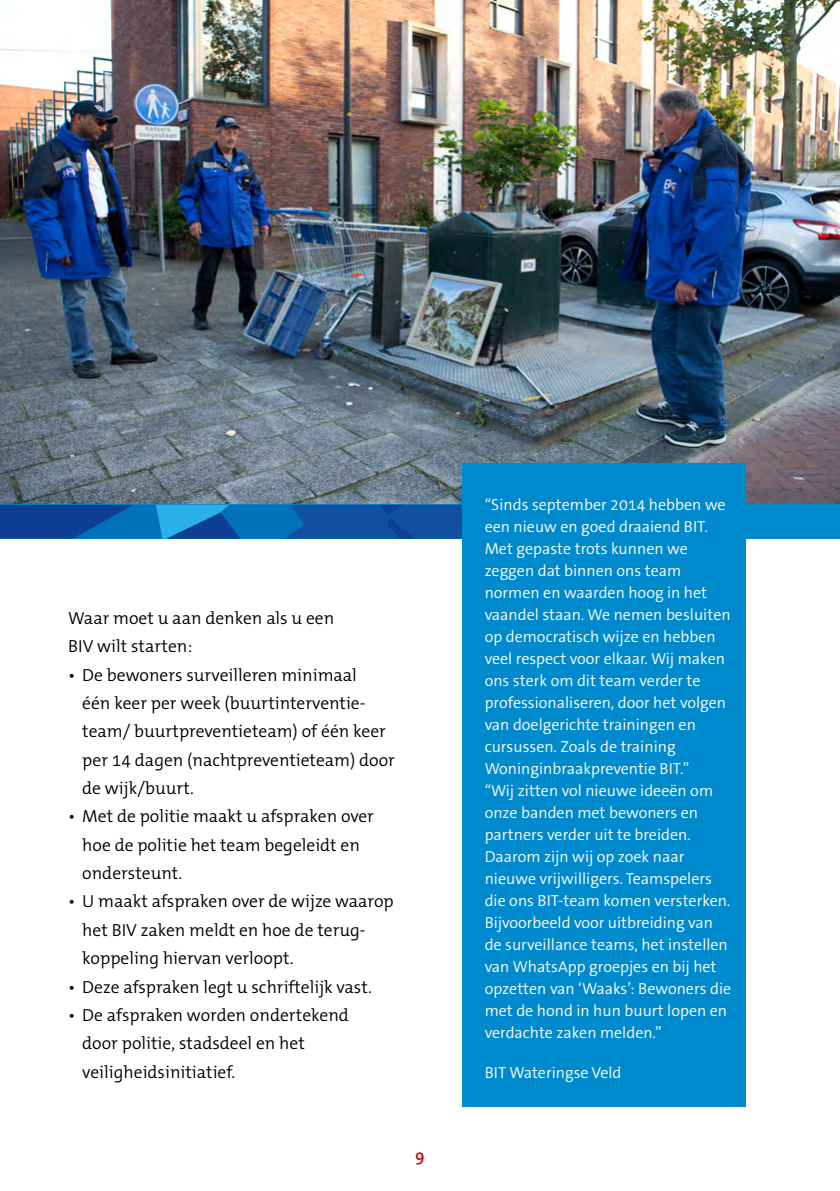
<style>
.page{position:relative;width:840px;height:1191px;background:#fff}
.page>*{position:absolute;margin:0;border:0;box-sizing:border-box;transform-origin:0 0}
.Broodtekst{font:300 17.6px/28.4px "The Mix B W4";color:#000}
.t1{font:600 17.6px "The Mix B W6";color:#cd0409}
.Tabeltekst_-_diap{font:300 16px/22px "The Sans B W4";color:#fff}
</style>
<div class="page">
<img style="left:0;top:0;width:839px;height:505px">
<div style="left:0;top:505px;width:839px;height:34px;background:#008ace"></div>
<svg style="left:0;top:505px;width:461px;height:34px"></svg>
<div style="left:461px;top:463px;width:284px;height:644px;background:#008ace"></div>
<p class="Broodtekst" style="left:68px;top:604px;width:267px">Waar moet u aan denken als u een<br>BIV wilt starten:</p>
<p class="Broodtekst" style="left:82px;top:660px;width:314px;text-indent:-14px">• De bewoners surveilleren minimaal<br>één keer per week (buurtinterventie&shy;team/ buurtpreventieteam) of één keer per 14 dagen (nachtpreventieteam) door de wijk/buurt.</p>
<p class="Broodtekst" style="left:82px;top:802px;width:293px;text-indent:-14px">• Met de politie maakt u afspraken over hoe de politie het team begeleidt en ondersteunt.</p>
<p class="Broodtekst" style="left:82px;top:887px;width:313px;text-indent:-14px">• U maakt afspraken over de wijze waarop het BIV zaken meldt en hoe de terug&shy;koppeling hiervan verloopt.</p>
<p class="Broodtekst" style="left:68px;top:972px;width:305px">• Deze afspraken legt u schriftelijk vast.</p>
<p class="Broodtekst" style="left:82px;top:1000px;width:268px;text-indent:-14px">• De afspraken worden ondertekend door politie, stadsdeel en het veiligheidsinitiatief.</p>
<p class="t1" style="left:415px;top:1145px;width:11px">9</p>
<p class="Tabeltekst_-_diap" style="left:484px;top:493px;width:247px">“Sinds september 2014 hebben we een nieuw en goed draaiend BIT.<br>Met gepaste trots kunnen we zeggen dat binnen ons team normen en waarden hoog in het vaandel staan. We nemen besluiten op democratisch wijze en hebben veel respect voor elkaar. Wij maken ons sterk om dit team verder te professionaliseren, door het volgen van doelgerichte trainingen en cursussen. Zoals de training<br>Woninginbraakpreventie BIT.”</p>
<p class="Tabeltekst_-_diap" style="left:484px;top:779px;width:248px">“Wij zitten vol nieuwe ideeën om onze banden met bewoners en partners verder uit te breiden.<br>Daarom zijn wij op zoek naar nieuwe vrijwilligers. Teamspelers die ons BIT-team komen versterken.<br>Bijvoorbeeld voor uitbreiding van de surveillance teams, het instellen van WhatsApp groepjes en bij het opzetten van ‘Waaks’: Bewoners die met de hond in hun buurt lopen en verdachte zaken melden.”</p>
<p class="Tabeltekst_-_diap" style="left:484px;top:1061px;width:138px">BIT Wateringse Veld</p>
</div>
